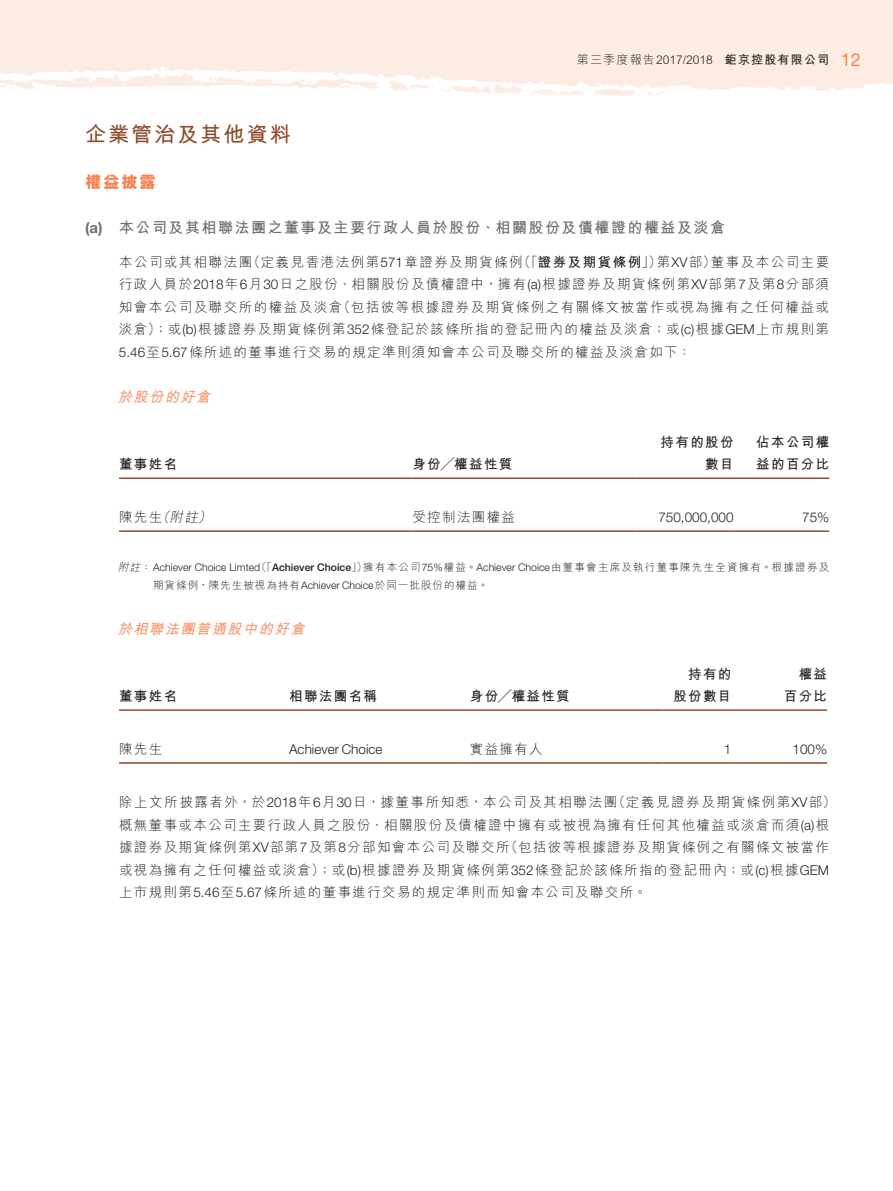
<style>
.page{position:relative;width:893px;height:1191px;background:#fff}
.page>*{position:absolute;margin:0;border:0;box-sizing:border-box;transform-origin:0 0}
.t1{font:700 21px "M Hei HK";letter-spacing:.1em;color:#8e4a2b}
.t2{font:800 16.5px "M Hei HK";color:#f58353}
.t3{font:700 15px "M Hei HK";letter-spacing:.1em;color:#6c6d70}
.t4{font:italic 700 14.25px "M Hei HK";color:#f79970}
.t5{font:300 13.5px/22.5px "M Hei HK";letter-spacing:.1em;color:#231f20;text-align:justify}
.t6{font:700 13.5px/22.5px "M Hei HK";letter-spacing:.1em;color:#231f20;text-align:right}
.t7{font:300 13.5px "Helvetica Neue LT Std";color:#231f20}
.t8{font:italic 300 13.5px "M Hei HK";color:#231f20}
.t9{font:300 12px "M Hei HK";letter-spacing:.05em;color:#231f20}
.t10{font:300 10.5px/18px "M Hei HK";letter-spacing:.12em;color:#231f20}
.s1{font-weight:700}
.s2{font-family:"Helvetica Neue LT Std";font-weight:400;font-size:18px;color:#f58353}
.s3{font-family:"Helvetica Neue LT Std"}
.s4{font-style:normal}
.s5{font-style:italic}
.s6{font-family:"Helvetica Neue LT Std";font-weight:500}
</style>
<div class="page">
<img style="left:0;top:0;width:893px;height:764px">
<hr style="left:119px;top:530px;width:293px;height:2px;background:#8e4a2b">
<hr style="left:412px;top:530px;width:213px;height:2px;background:#8e4a2b">
<svg style="left:625px;top:530px;width:11px;height:2px"></svg>
<hr style="left:636px;top:530px;width:97px;height:2px;background:#8e4a2b">
<svg style="left:733px;top:530px;width:11px;height:2px"></svg>
<hr style="left:744px;top:530px;width:85px;height:2px;background:#8e4a2b">
<hr style="left:119px;top:477px;width:293px;height:2px;background:#8e4a2b">
<hr style="left:412px;top:477px;width:213px;height:2px;background:#8e4a2b">
<svg style="left:625px;top:477px;width:11px;height:2px"></svg>
<hr style="left:636px;top:477px;width:97px;height:2px;background:#8e4a2b">
<svg style="left:733px;top:477px;width:11px;height:2px"></svg>
<hr style="left:744px;top:477px;width:85px;height:2px;background:#8e4a2b">
<hr style="left:119px;top:709px;width:170px;height:2px;background:#8e4a2b">
<hr style="left:289px;top:709px;width:170px;height:2px;background:#8e4a2b">
<svg style="left:459px;top:709px;width:11px;height:2px"></svg>
<hr style="left:470px;top:709px;width:183px;height:2px;background:#8e4a2b">
<svg style="left:653px;top:709px;width:10px;height:2px"></svg>
<hr style="left:663px;top:709px;width:68px;height:2px;background:#8e4a2b">
<svg style="left:731px;top:709px;width:11px;height:2px"></svg>
<hr style="left:742px;top:709px;width:85px;height:2px;background:#8e4a2b">
<hr style="left:119px;top:762px;width:170px;height:1px;background:#8e4a2b">
<hr style="left:289px;top:762px;width:170px;height:1px;background:#8e4a2b">
<hr style="left:470px;top:762px;width:183px;height:1px;background:#8e4a2b">
<hr style="left:663px;top:762px;width:68px;height:1px;background:#8e4a2b">
<hr style="left:742px;top:762px;width:85px;height:1px;background:#8e4a2b">
<p class="t9" style="left:577px;top:54px;width:286px">第三季度報告2017/2018 <span class="s1">鉅京控股有限公司</span> <span class="s2">12</span></p>
<h1 class="t1" style="left:85px;top:119px;width:207px">企業管治及其他資料</h1>
<p class="t2" style="left:85px;top:173px;width:72px">權益披露</p>
<p class="t3" style="left:85px;top:216px;width:642px"><span class="s3">(a)</span> 本公司及其相聯法團之董事及主要行政人員於股份、相關股份及債權證的權益及淡倉</p>
<p class="t5" style="left:119px;top:250px;width:712px">本公司或其相聯法團（定義見香港法例第<span class="s3">571</span>章證券及期貨條例（「<span class="s1">證券及期貨條例</span>」）第<span class="s3">XV</span>部）董事及本公司主要行政人員於<span class="s3">2018</span>年<span class="s3">6</span>月<span class="s3">30</span>日之股份、相關股份及債權證中，擁有<span class="s3">(a)</span>根據證券及期貨條例第<span class="s3">XV</span>部第<span class="s3">7</span>及第<span class="s3">8</span>分部須知會本公司及聯交所的權益及淡倉（包括彼等根據證券及期貨條例之有關條文被當作或視為擁有之任何權益或淡倉）；或<span class="s3">(b)</span>根據證券及期貨條例第<span class="s3">352</span>條登記於該條所指的登記冊內的權益及淡倉；或<span class="s3">(c)</span>根據<span class="s3">GEM</span>上市規則第<span class="s3">5.46</span>至<span class="s3">5.67</span>條所述的董事進行交易的規定準則須知會本公司及聯交所的權益及淡倉如下：</p>
<p class="t4" style="left:118px;top:386px;width:98px">於股份的好倉</p>
<p class="t6" style="left:119px;top:452px;width:60px">董事姓名</p>
<p class="t6" style="left:412px;top:452px;width:101px">身份╱權益性質</p>
<p class="t6" style="left:661px;top:429px;width:74px">持有的股份數目</p>
<p class="t6" style="left:756px;top:429px;width:74px;text-align:left">佔本公司權益的百分比</p>
<p class="t8" style="left:119px;top:510px;width:97px"><span class="s4">陳先生</span>（附註）</p>
<p class="t5" style="left:412px;top:506px;width:104px">受控制法團權益</p>
<p class="t7" style="left:658px;top:509px;width:77px">750,000,000</p>
<p class="t7" style="left:802px;top:509px;width:29px">75%</p>
<p class="t10" style="left:153px;top:558px;width:678px;text-indent:-35px"><span class="s5">附註</span>： <span class="s3">Achiever Choice Limted</span>（「<span class="s6">Achiever Choice</span>」）擁有本公司<span class="s3">75%</span>權益。<span class="s3">Achiever Choice</span>由董事會主席及執行董事陳先生全資擁有。根據證券及期貨條例，陳先生被視為持有<span class="s3">Achiever Choice</span>於同一批股份的權益。</p>
<p class="t4" style="left:118px;top:618px;width:192px">於相聯法團普通股中的好倉</p>
<p class="t6" style="left:119px;top:684px;width:60px">董事姓名</p>
<p class="t6" style="left:289px;top:684px;width:89px">相聯法團名稱</p>
<p class="t6" style="left:470px;top:684px;width:101px">身份╱權益性質</p>
<p class="t6" style="left:673px;top:661px;width:60px">持有的股份數目</p>
<p class="t6" style="left:784px;top:661px;width:45px">權益百分比</p>
<p class="t5" style="left:119px;top:737px;width:45px">陳先生</p>
<p class="t7" style="left:289px;top:741px;width:95px">Achiever Choice</p>
<p class="t5" style="left:470px;top:737px;width:74px">實益擁有人</p>
<p class="t7" style="left:724px;top:741px;width:9px">1</p>
<p class="t7" style="left:792px;top:741px;width:36px">100%</p>
<p class="t5" style="left:119px;top:790px;width:718px;text-align:left">除上文所披露者外，於<span class="s3">2018</span>年<span class="s3">6</span>月<span class="s3">30</span>日，據董事所知悉，本公司及其相聯法團（定義見證券及期貨條例第<span class="s3">XV</span>部）概無董事或本公司主要行政人員之股份、相關股份及債權證中擁有或被視為擁有任何其他權益或淡倉而須<span class="s3">(a)</span>根據證券及期貨條例第<span class="s3">XV</span>部第<span class="s3">7</span>及第<span class="s3">8</span>分部知會本公司及聯交所（包括彼等根據證券及期貨條例之有關條文被當作或視為擁有之任何權益或淡倉）；或<span class="s3">(b)</span>根據證券及期貨條例第<span class="s3">352</span>條登記於該條所指的登記冊內；或<span class="s3">(c)</span>根據<span class="s3">GEM</span>上市規則第<span class="s3">5.46</span>至<span class="s3">5.67</span>條所述的董事進行交易的規定準則而知會本公司及聯交所。</p>
</div>
